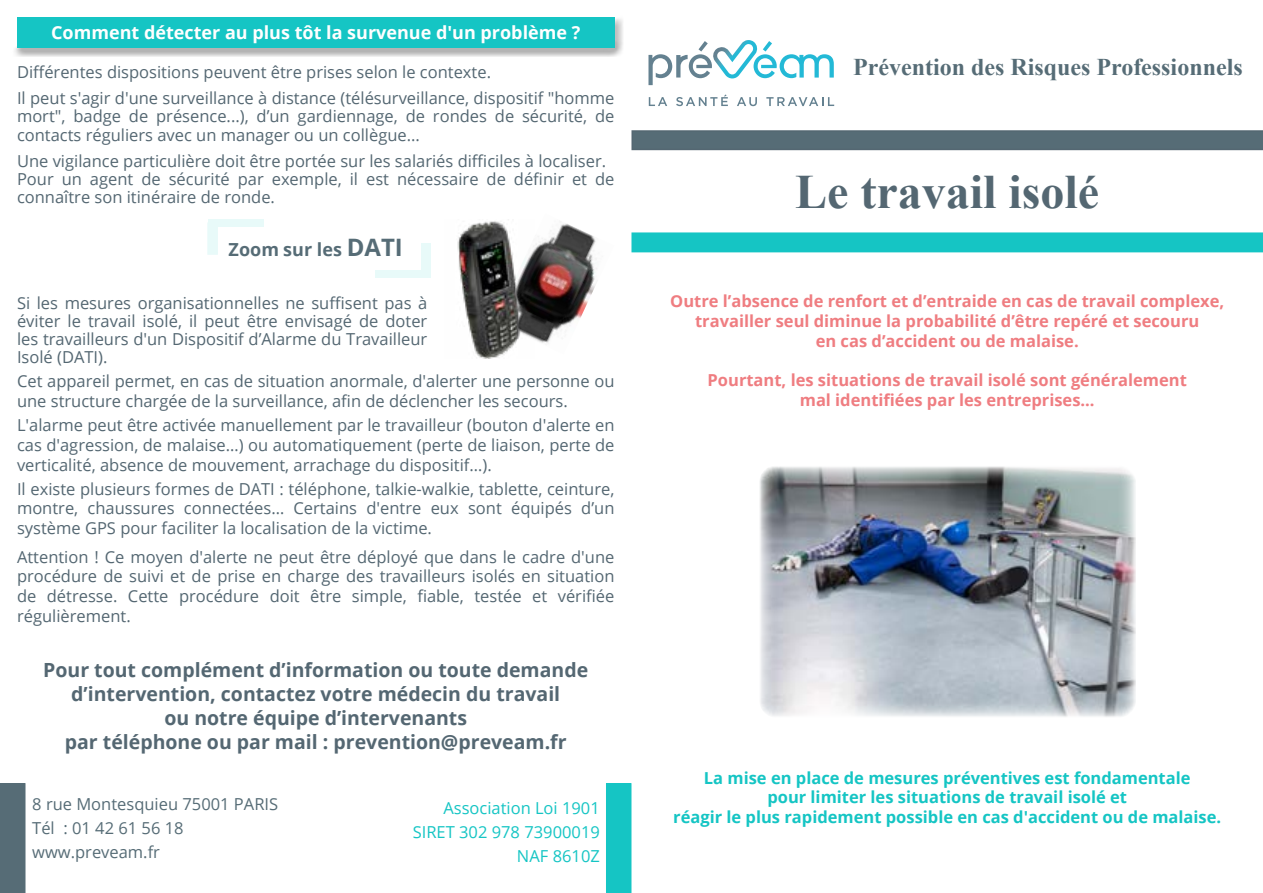
<style>
.page{position:relative;width:1263px;height:893px;background:#fff}
.page>*{position:absolute;margin:0;border:0;box-sizing:border-box;transform-origin:0 0}
.t1{font:700 48px "Times New Roman";color:#546772}
.t2{font:700 24px "Times New Roman";color:#566c76}
.t3{font:700 19.5px/24px "Open Sans";color:#546772;text-align:center}
.t4{font:700 18px "Open Sans";color:#fff}
.t5{font:700 18px "Open Sans";color:#566c76}
.t6{font:16.5px/19.8px "Open Sans";color:#546772}
.t7{font:700 16.5px/19.8px "Open Sans";color:#ef7d81;text-align:center}
.t8{font:700 16.5px/19.8px "Open Sans";color:#15c5c4;text-align:center}
.t9{font:16.5px/24px "Open Sans";color:#566c76}
.t10{font:16.5px/24px "Open Sans";color:#15c5c4;text-align:right}
.s1{font-size:24px}
</style>
<div class="page">
<div style="left:631px;top:130px;width:632px;height:20px;background:#566c76"></div>
<div style="left:631px;top:232px;width:632px;height:20px;background:#15c5c4"></div>
<div style="left:606px;top:783px;width:25px;height:110px;background:#15c5c4"></div>
<div style="left:0;top:783px;width:26px;height:110px;background:#566c76"></div>
<svg style="left:649px;top:97px;width:18px;height:9px"></svg>
<svg style="left:676px;top:95px;width:52px;height:11px"></svg>
<svg style="left:737px;top:97px;width:20px;height:9px"></svg>
<svg style="left:766px;top:97px;width:68px;height:9px"></svg>
<svg style="left:648px;top:40px;width:186px;height:45px"></svg>
<img style="left:760px;top:466px;width:376px;height:251px">
<div style="left:10px;top:11px;width:614px;height:46px;background:#000;opacity:.3"></div>
<div style="left:17px;top:17px;width:597px;height:31px;background:#15c5c4"></div>
<img style="left:508px;top:219px;width:89px;height:124px">
<img style="left:457px;top:220px;width:78px;height:139px">
<div style="left:208px;top:220px;width:55px;height:7px;background:#e8faf9"></div>
<div style="left:207px;top:222px;width:11px;height:33px;background:#e8faf9"></div>
<div style="left:375px;top:270px;width:56px;height:7px;background:#e8faf9"></div>
<div style="left:422px;top:243px;width:9px;height:31px;background:#e8faf9"></div>
<p class="t4" style="left:51px;top:19px;width:531px">Comment détecter au plus tôt la survenue d'un problème ?</p>
<p class="t6" style="left:17px;top:58px;width:599px;line-height:26.5px">Différentes dispositions peuvent être prises selon le contexte.<br>Il peut s'agir d'une surveillance à distance (télésurveillance, dispositif "homme</p>
<p class="t6" style="left:17px;top:107px;width:599px;line-height:18px">mort", badge de présence...), d’un gardiennage, de rondes de sécurité, de contacts réguliers avec un manager ou un collègue...</p>
<p class="t6" style="left:17px;top:152px;width:599px;line-height:18px">Une vigilance particulière doit être portée sur les salariés difficiles à localiser.<br>Pour un agent de sécurité par exemple, il est nécessaire de définir et de connaître son itinéraire de ronde.</p>
<p class="t5" style="left:229px;top:237px;width:176px">Zoom sur les <span class="s1">DATI</span></p>
<p class="t6" style="left:17px;top:294px;width:412px;line-height:18px;text-align:justify">Si les mesures organisationnelles ne suffisent pas à éviter le travail isolé, il peut être envisagé de doter les travailleurs d'un Dispositif d’Alarme du Travailleur Isolé (DATI).</p>
<p class="t6" style="left:17px;top:371px;width:599px">Cet appareil permet, en cas de situation anormale, d'alerter une personne ou une structure chargée de la surveillance, afin de déclencher les secours.</p>
<p class="t6" style="left:17px;top:415px;width:599px;text-align:justify">L'alarme peut être activée manuellement par le travailleur (bouton d'alerte en cas d'agression, de malaise…) ou automatiquement (perte de liaison, perte de verticalité, absence de mouvement, arrachage du dispositif…).</p>
<p class="t6" style="left:17px;top:478px;width:599px;text-align:justify">Il existe plusieurs formes de DATI : téléphone, talkie-walkie, tablette, ceinture, montre, chaussures connectées… Certains d'entre eux sont équipés d’un système GPS pour faciliter la localisation de la victime.</p>
<p class="t6" style="left:17px;top:546px;width:599px;text-align:justify">Attention ! Ce moyen d'alerte ne peut être déployé que dans le cadre d'une procédure de suivi et de prise en charge des travailleurs isolés en situation de détresse. Cette procédure doit être simple, fiable, testée et vérifiée régulièrement.</p>
<p class="t3" style="left:43px;top:657px;width:546px">Pour tout complément d’information ou toute demande d’intervention, contactez votre médecin du travail<br>ou notre équipe d’intervenants<br>par téléphone ou par mail : prevention@preveam.fr</p>
<p class="t9" style="left:32px;top:791px;width:247px">8 rue Montesquieu 75001 PARIS<br>Tél : 01 42 61 56 18 www.preveam.fr</p>
<p class="t10" style="left:413px;top:795px;width:189px">Association Loi 1901<br>SIRET 302 978 73900019<br>NAF 8610Z</p>
<h2 class="t2" style="left:853px;top:49px;width:391px">Prévention des Risques Professionnels</h2>
<h1 class="t1" style="left:795px;top:157px;width:305px">Le travail isolé</h1>
<p class="t7" style="left:670px;top:291px;width:555px">Outre l’absence de renfort et d’entraide en cas de travail complexe, travailler seul diminue la probabilité d’être repéré et secouru<br>en cas d’accident ou de malaise.</p>
<p class="t7" style="left:707px;top:370px;width:481px">Pourtant, les situations de travail isolé sont généralement mal identifiées par les entreprises...</p>
<p class="t8" style="left:673px;top:767px;width:549px">La mise en place de mesures préventives est fondamentale<br>pour limiter les situations de travail isolé et<br>réagir le plus rapidement possible en cas d'accident ou de malaise.</p>
</div>
